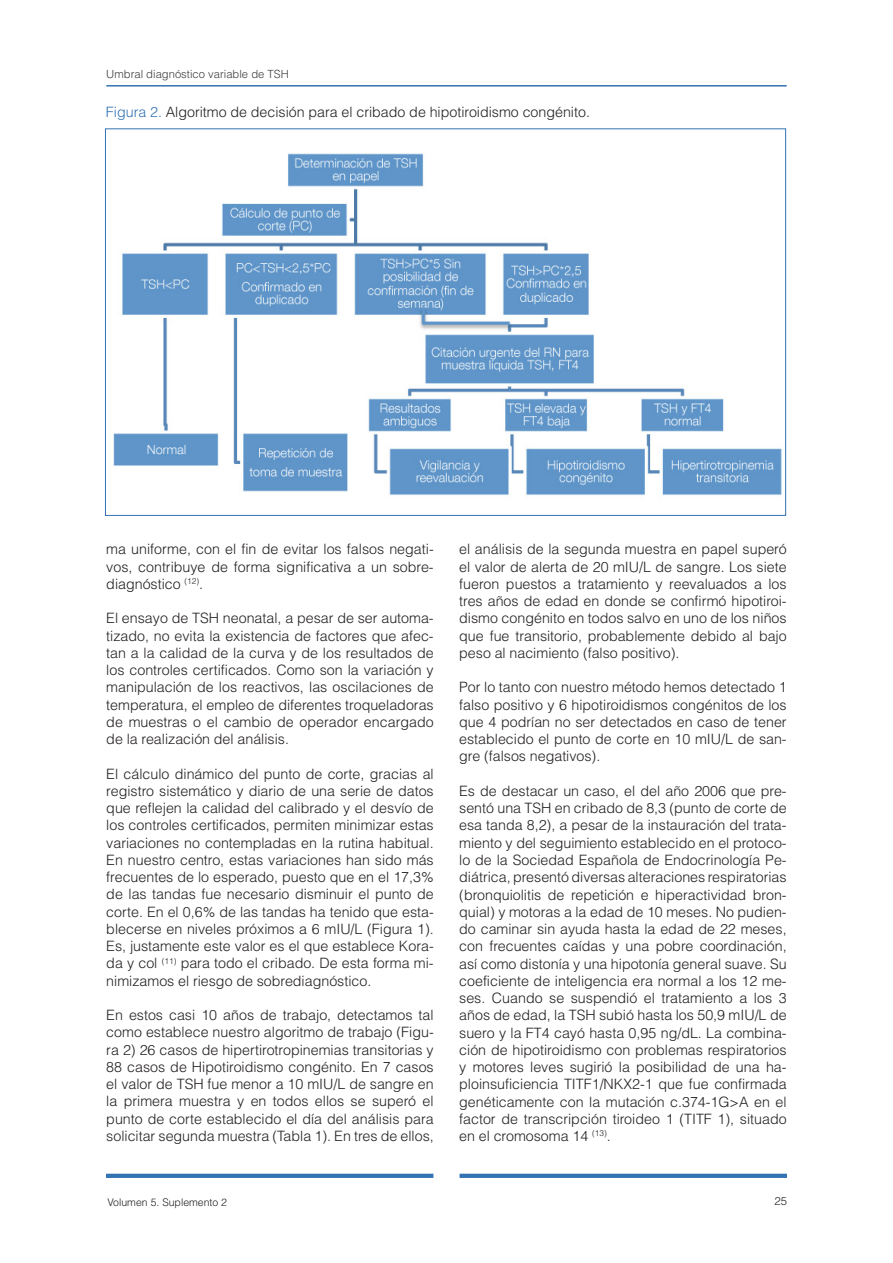
<style>
.page{position:relative;width:893px;height:1263px;background:#fff}
.page>*{position:absolute;margin:0;border:0;box-sizing:border-box;transform-origin:0 0}
.t1{font:300 14.25px/17.2px "Helvetica LT Std";color:#231f20;text-align:justify}
.t2{font:300 11.4px "Helvetica LT Std";color:#231f20}
.t3{font:300 11.25px "Helvetica LT Std";color:#3e3e3f}
.t4{font:300 10.5px "Helvetica LT Std";color:#231f20}
.s1{color:#3373b4}
</style>
<div class="page">
<hr style="left:106px;top:85px;width:681px;height:2px;background:#3373b4">
<hr style="left:460px;top:1174px;width:327px;height:4px;background:#3373b4">
<hr style="left:106px;top:1174px;width:327px;height:4px;background:#3373b4">
<img style="left:113px;top:153px;width:669px;height:343px">
<p class="t3" style="left:106px;top:67px;width:184px">Umbral diagnóstico variable de TSH</p>
<p class="t1" style="left:106px;top:103px;width:485px"><span class="s1">Figura 2.</span> Algoritmo de decisión para el cribado de hipotiroidismo congénito.</p>
<p class="t1" style="left:106px;top:540px;width:329px">ma uniforme, con el fin de evitar los falsos negati&shy;vos, contribuye de forma significativa a un sobre&shy;diagnóstico <sup>(12)</sup>.</p>
<p class="t1" style="left:106px;top:609px;width:329px">El ensayo de TSH neonatal, a pesar de ser automa&shy;tizado, no evita la existencia de factores que afec&shy;tan a la calidad de la curva y de los resultados de los controles certificados. Como son la variación y manipulación de los reactivos, las oscilaciones de temperatura, el empleo de diferentes troqueladoras de muestras o el cambio de operador encargado de la realización del análisis.</p>
<p class="t1" style="left:106px;top:765px;width:329px">El cálculo dinámico del punto de corte, gracias al registro sistemático y diario de una serie de datos que reflejen la calidad del calibrado y el desvío de los controles certificados, permiten minimizar estas variaciones no contempladas en la rutina habitual.<br>En nuestro centro, estas variaciones han sido más frecuentes de lo esperado, puesto que en el 17,3% de las tandas fue necesario disminuir el punto de corte. En el 0,6% de las tandas ha tenido que esta&shy;blecerse en niveles próximos a 6 mIU/L (Figura 1).<br>Es, justamente este valor es el que establece Kora&shy;da y col <sup>(11)</sup> para todo el cribado. De esta forma mi&shy;nimizamos el riesgo de sobrediagnóstico.</p>
<p class="t1" style="left:106px;top:1006px;width:329px">En estos casi 10 años de trabajo, detectamos tal como establece nuestro algoritmo de trabajo (Figu&shy;ra 2) 26 casos de hipertirotropinemias transitorias y 88 casos de Hipotiroidismo congénito. En 7 casos el valor de TSH fue menor a 10 mIU/L de sangre en la primera muestra y en todos ellos se superó el punto de corte establecido el día del análisis para solicitar segunda muestra (Tabla 1). En tres de ellos,</p>
<p class="t1" style="left:459px;top:540px;width:329px">el análisis de la segunda muestra en papel superó el valor de alerta de 20 mIU/L de sangre. Los siete fueron puestos a tratamiento y reevaluados a los tres años de edad en donde se confirmó hipotiroi&shy;dismo congénito en todos salvo en uno de los niños que fue transitorio, probablemente debido al bajo peso al nacimiento (falso positivo).</p>
<p class="t1" style="left:459px;top:679px;width:329px">Por lo tanto con nuestro método hemos detectado 1 falso positivo y 6 hipotiroidismos congénitos de los que 4 podrían no ser detectados en caso de tener establecido el punto de corte en 10 mIU/L de san&shy;gre (falsos negativos).</p>
<p class="t1" style="left:459px;top:782px;width:329px">Es de destacar un caso, el del año 2006 que pre&shy;sentó una TSH en cribado de 8,3 (punto de corte de esa tanda 8,2), a pesar de la instauración del trata&shy;miento y del seguimiento establecido en el protoco&shy;lo de la Sociedad Española de Endocrinología Pe&shy;diátrica, presentó diversas alteraciones respiratorias (bronquiolitis de repetición e hiperactividad bron&shy;quial) y motoras a la edad de 10 meses. No pudien&shy;do caminar sin ayuda hasta la edad de 22 meses, con frecuentes caídas y una pobre coordinación, así como distonía y una hipotonía general suave. Su coeficiente de inteligencia era normal a los 12 me&shy;ses. Cuando se suspendió el tratamiento a los 3 años de edad, la TSH subió hasta los 50,9 mIU/L de suero y la FT4 cayó hasta 0,95 ng/dL. La combina&shy;ción de hipotiroidismo con problemas respiratorios y motores leves sugirió la posibilidad de una ha&shy;ploinsuficiencia TITF1/NKX2-1 que fue confirmada genéticamente con la mutación c.374-1G&gt;A en el factor de transcripción tiroideo 1 (TITF 1), situado en el cromosoma 14 <sup>(13)</sup>.</p>
<p class="t4" style="left:107px;top:1196px;width:121px">Volumen 5. Suplemento 2</p>
<p class="t2" style="left:774px;top:1194px;width:14px">25</p>
</div>
